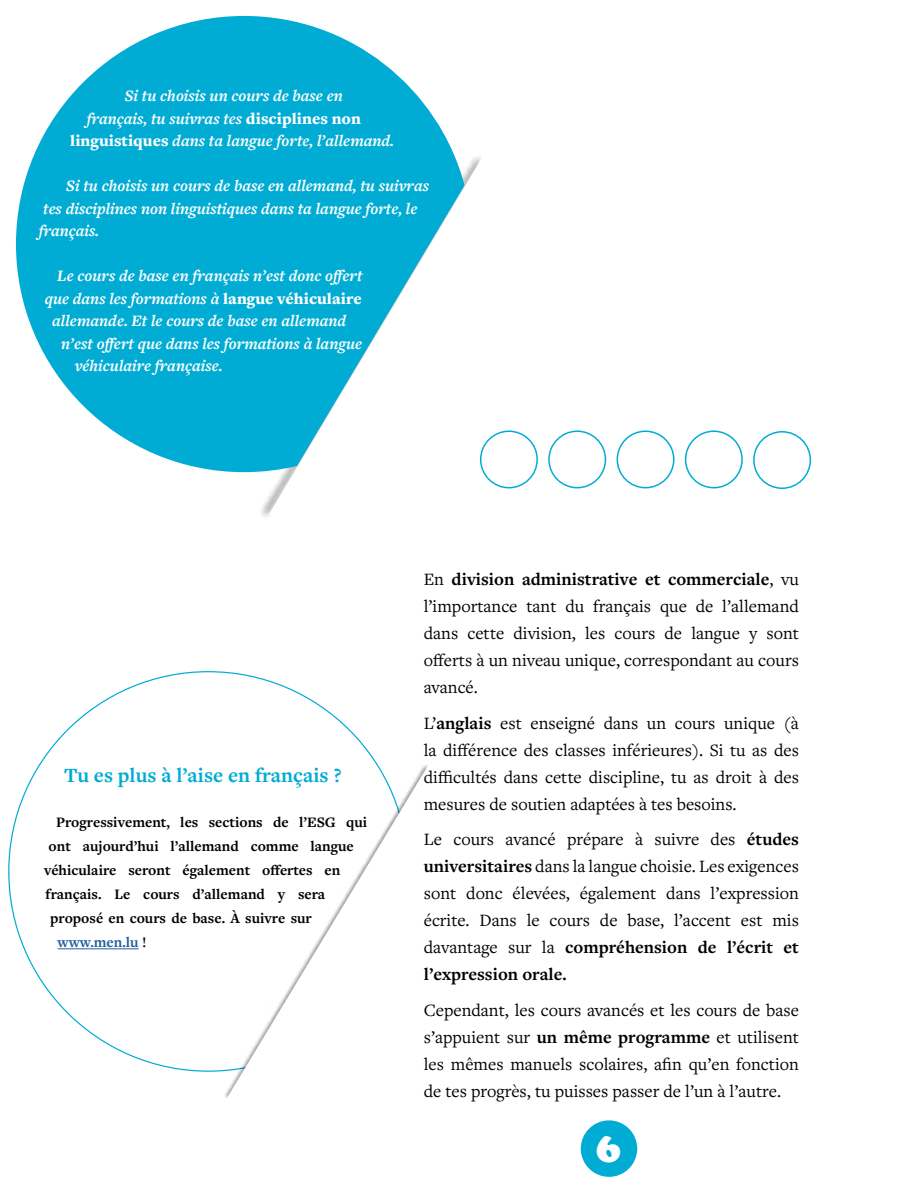
<style>
.page{position:relative;width:918px;height:1188px;background:#fff}
.page>*{position:absolute;margin:0;border:0;box-sizing:border-box;transform-origin:0 0}
.t1{font:39px "Cooper Black Std";color:#fff}
.t2{font:700 21px "Freight Text Pro";color:#00acd4}
.t3{font:18px/27px "Freight Text Pro";color:#000;text-align:justify}
.t4{font:italic 700 16.5px/22.5px "Freight Text Pro";color:#fff}
.t5{font:700 15px "Freight Text Pro";color:#000}
.t6{font:700 15px "Freight Text Pro";color:#215e9e}
.s1{font-weight:900;font-style:normal}
.s2{color:#000}
.s3{font-weight:700}
</style>
<div class="page">
<svg style="left:269px;top:157px;width:284px;height:359px"></svg>
<svg style="left:16px;top:16px;width:449px;height:456px;fill:#00acd4"></svg>
<div style="left:480px;top:430px;width:58px;height:58px;border:2px solid #00acd4;border-radius:50%"></div>
<div style="left:548px;top:430px;width:58px;height:58px;border:2px solid #00acd4;border-radius:50%"></div>
<div style="left:617px;top:430px;width:58px;height:58px;border:2px solid #00acd4;border-radius:50%"></div>
<div style="left:685px;top:430px;width:58px;height:58px;border:2px solid #00acd4;border-radius:50%"></div>
<div style="left:753px;top:431px;width:58px;height:58px;border:2px solid #00acd4;border-radius:50%"></div>
<div style="left:581px;top:1120px;width:56px;height:57px;background:#00acd4;border-radius:50%"></div>
<svg style="left:13px;top:671px;width:357px;height:401px"></svg>
<svg style="left:245px;top:753px;width:131px;height:9px"></svg>
<svg style="left:216px;top:762px;width:212px;height:336px"></svg>
<p class="t4" style="left:125px;top:84px;width:220px">Si tu choisis un cours de base en</p>
<p class="t4" style="left:87px;top:107px;width:276px">français, tu suivras tes <span class="s1">disciplines non</span></p>
<p class="t4" style="left:70px;top:129px;width:325px"><span class="s1">linguistiques</span> dans ta langue forte, l’allemand.</p>
<p class="t4" style="left:39px;top:174px;width:392px;text-indent:28px">Si tu choisis un cours de base en allemand, tu suivras tes disciplines non linguistiques dans ta langue forte, le français.</p>
<p class="t4" style="left:57px;top:264px;width:307px">Le cours de base en français n’est donc offert</p>
<p class="t4" style="left:45px;top:287px;width:318px">que dans les formations à <span class="s1">langue véhiculaire</span></p>
<p class="t4" style="left:52px;top:309px;width:296px">allemande. Et le cours de base en allemand</p>
<p class="t4" style="left:61px;top:332px;width:302px">n’est offert que dans les formations à langue</p>
<p class="t4" style="left:75px;top:354px;width:149px">véhiculaire française.</p>
<p class="t2" style="left:64px;top:761px;width:279px">Tu es plus à l’aise en français ?</p>
<p class="t5" style="left:56px;top:812px;width:313px">Progressivement, les sections de l’ESG qui</p>
<p class="t5" style="left:49px;top:836px;width:307px">ont aujourd’hui l’allemand comme langue</p>
<p class="t5" style="left:44px;top:860px;width:298px">véhiculaire seront également offertes en</p>
<p class="t5" style="left:46px;top:884px;width:281px">français. Le cours d’allemand y sera</p>
<p class="t5" style="left:50px;top:908px;width:263px">proposé en cours de base. À suivre sur</p>
<p class="t6" style="left:58px;top:932px;width:90px">www.men.lu <span class="s2">!</span></p>
<p class="t3" style="left:424px;top:565px;width:377px">En <span class="s3">division administrative et commerciale</span>, vu l’importance tant du français que de l’allemand dans cette division, les cours de langue y sont offerts à un niveau unique, correspondant au cours avancé.</p>
<p class="t3" style="left:424px;top:709px;width:377px">L’<span class="s3">anglais</span> est enseigné dans un cours unique (à la différence des classes inférieures). Si tu as des difficultés dans cette discipline, tu as droit à des mesures de soutien adaptées à tes besoins.</p>
<p class="t3" style="left:424px;top:825px;width:377px">Le cours avancé prépare à suivre des <span class="s3">études universitaires</span> dans la langue choisie. Les exigences sont donc élevées, également dans l’expression écrite. Dans le cours de base, l’accent est mis davantage sur la <span class="s3">compréhension de l’écrit et l’expression orale.</span></p>
<p class="t3" style="left:424px;top:996px;width:377px">Cependant, les cours avancés et les cours de base s’appuient sur <span class="s3">un même programme</span> et utilisent les mêmes manuels scolaires, afin qu’en fonction de tes progrès, tu puisses passer de l’un à l’autre.</p>
<h1 class="t1" style="left:596px;top:1125px;width:26px">6</h1>
</div>
